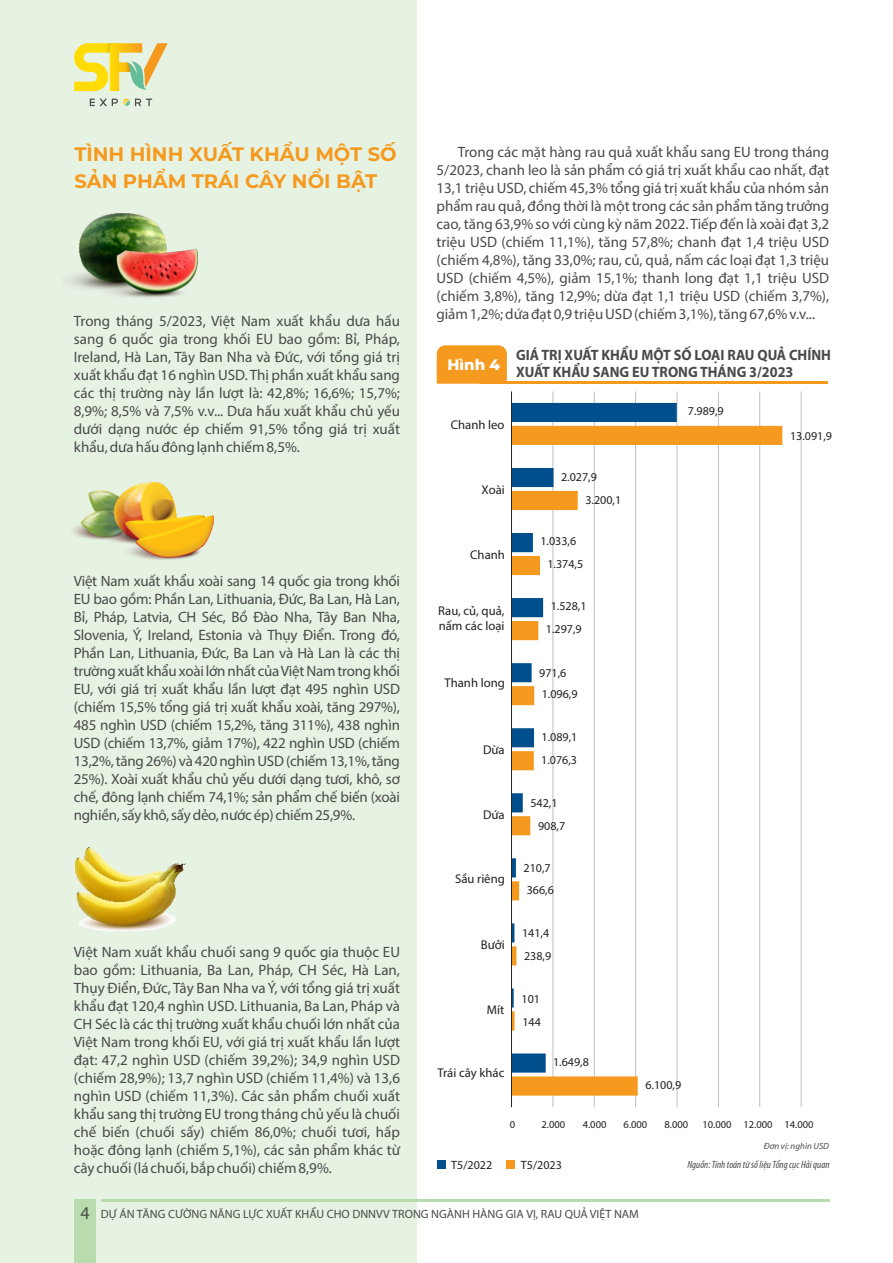
<style>
.page{position:relative;width:893px;height:1263px;background:#fff}
.page>*{position:absolute;margin:0;border:0;box-sizing:border-box;transform-origin:0 0}
.t1{font:700 19.5px/26.8px "Montserrat";color:#f59a1f}
.t2{font:15px/18px "Myriad Pro";color:#4a4a49;text-align:justify}
.t3{font:700 15px/16.8px "Myriad Pro";color:#4a4a49;scale:.95 1}
.t4{font:800 15px "Montserrat";color:#fff}
.t5{font:12.75px/14.7px "Myriad Pro";color:#231f20}
.t6{font:12px "Myriad Pro";color:#231f20}
.t7{font:12px "Myriad Pro";color:#4a4a49}
.t8{font:10.5px "Myriad Pro";color:#231f20}
.t9{font:italic condensed 10.5px "Myriad Pro";color:#4a4a49}
.t10{font:italic 9px "Myriad Pro";color:#4a4a49}
.s1{font-size:18px}
</style>
<div class="page">
<div style="left:0;top:0;width:417px;height:1263px;background:#e6f3e3"></div>
<img style="left:75px;top:848px;width:111px;height:83px">
<img style="left:72px;top:482px;width:141px;height:78px">
<div style="left:74px;top:1199px;width:22px;height:64px;background:#b8dcae"></div>
<hr style="left:101px;top:1199px;width:728px;height:3px;background:#b8dcae">
<svg style="left:90px;top:98px;width:62px;height:8px"></svg>
<svg style="left:74px;top:43px;width:94px;height:48px"></svg>
<img style="left:66px;top:214px;width:132px;height:84px">
<div style="left:437px;top:1160px;width:8px;height:9px;background:#004f8c"></div>
<div style="left:506px;top:1160px;width:9px;height:9px;background:#f59a1f"></div>
<div style="left:437px;top:345px;width:70px;height:39px;background:#f59a1f"></div>
<hr style="left:479px;top:382px;width:349px;height:2px;background:#f59a1f">
<hr style="left:552px;top:391px;width:1px;height:716px;background:#bbbdc0">
<hr style="left:594px;top:391px;width:1px;height:716px;background:#bbbdc0">
<hr style="left:635px;top:391px;width:1px;height:716px;background:#bbbdc0">
<hr style="left:676px;top:391px;width:1px;height:716px;background:#bbbdc0">
<hr style="left:718px;top:391px;width:1px;height:716px;background:#bbbdc0">
<hr style="left:759px;top:391px;width:1px;height:716px;background:#bbbdc0">
<hr style="left:801px;top:391px;width:1px;height:716px;background:#bbbdc0">
<svg style="left:512px;top:403px;width:165px;height:23px;background:#2c6c9e"></svg>
<svg style="left:512px;top:426px;width:270px;height:669px"></svg>
<hr style="left:511px;top:391px;width:1px;height:716px;background:#231f20">
<h1 class="t1" style="left:74px;top:141px;width:324px">TÌNH HÌNH XUẤT KHẨU MỘT SỐ<br>SẢN PHẨM TRÁI CÂY NỔI BẬT</h1>
<p class="t2" style="left:436px;top:144px;width:394px;text-indent:21px">Trong các mặt hàng rau quả xuất khẩu sang EU trong tháng 5/2023, chanh leo là sản phẩm có giá trị xuất khẩu cao nhất, đạt 13,1 triệu USD, chiếm 45,3% tổng giá trị xuất khẩu của nhóm sản phẩm rau quả, đồng thời là một trong các sản phẩm tăng trưởng cao, tăng 63,9% so với cùng kỳ năm 2022. Tiếp đến là xoài đạt 3,2 triệu USD (chiếm 11,1%), tăng 57,8%; chanh đạt 1,4 triệu USD (chiếm 4,8%), tăng 33,0%; rau, củ, quả, nấm các loại đạt 1,3 triệu USD (chiếm 4,5%), giảm 15,1%; thanh long đạt 1,1 triệu USD (chiếm 3,8%), tăng 12,9%; dừa đạt 1,1 triệu USD (chiếm 3,7%), giảm 1,2%; dứa đạt 0,9 triệu USD (chiếm 3,1%), tăng 67,6% v.v...</p>
<p class="t2" style="left:74px;top:313px;width:328px">Trong tháng 5/2023, Việt Nam xuất khẩu dưa hấu sang 6 quốc gia trong khối EU bao gồm: Bỉ, Pháp, Ireland, Hà Lan, Tây Ban Nha và Đức, với tổng giá trị xuất khẩu đạt 16 nghìn USD. Thị phần xuất khẩu sang các thị trường này lần lượt là: 42,8%; 16,6%; 15,7%; 8,9%; 8,5% và 7,5% v.v... Dưa hấu xuất khẩu chủ yếu dưới dạng nước ép chiếm 91,5% tổng giá trị xuất khẩu, dưa hấu đông lạnh chiếm 8,5%.</p>
<p class="t3" style="left:516px;top:348px;width:333px">GIÁ TRỊ XUẤT KHẨU MỘT SỐ LOẠI RAU QUẢ CHÍNH<br>XUẤT KHẨU SANG EU TRONG THÁNG 3/2023</p>
<p class="t4" style="left:447px;top:356px;width:54px">Hình 4</p>
<p class="t6" style="left:688px;top:406px;width:37px">7.989,9</p>
<p class="t5" style="left:451px;top:418px;width:55px">Chanh leo</p>
<p class="t6" style="left:790px;top:431px;width:43px">13.091,9</p>
<p class="t2" style="left:74px;top:573px;width:328px">Việt Nam xuất khẩu xoài sang 14 quốc gia trong khối EU bao gồm: Phần Lan, Lithuania, Đức, Ba Lan, Hà Lan, Bỉ, Pháp, Latvia, CH Séc, Bồ Đào Nha, Tây Ban Nha, Slovenia, Ý, Ireland, Estonia và Thụy Điển. Trong đó, Phần Lan, Lithuania, Đức, Ba Lan và Hà Lan là các thị trường xuất khẩu xoài lớn nhất của Việt Nam trong khối EU, với giá trị xuất khẩu lần lượt đạt 495 nghìn USD (chiếm 15,5% tổng giá trị xuất khẩu xoài, tăng 297%), 485 nghìn USD (chiếm 15,2%, tăng 311%), 438 nghìn USD (chiếm 13,7%, giảm 17%), 422 nghìn USD (chiếm 13,2%, tăng 26%) và 420 nghìn USD (chiếm 13,1%, tăng 25%). Xoài xuất khẩu chủ yếu dưới dạng tươi, khô, sơ chế, đông lạnh chiếm 74,1%; sản phẩm chế biến (xoài nghiền, sấy khô, sấy dẻo, nước ép) chiếm 25,9%.</p>
<p class="t5" style="left:482px;top:483px;width:25px">Xoài</p>
<p class="t5" style="left:470px;top:548px;width:36px">Chanh</p>
<p class="t5" style="left:438px;top:605px;width:68px">Rau, củ, quả, nấm các loại</p>
<p class="t5" style="left:445px;top:677px;width:62px">Thanh long</p>
<p class="t5" style="left:483px;top:743px;width:23px">Dừa</p>
<p class="t5" style="left:483px;top:808px;width:23px">Dứa</p>
<p class="t5" style="left:455px;top:872px;width:51px">Sầu riêng</p>
<p class="t6" style="left:561px;top:472px;width:37px">2.027,9</p>
<p class="t6" style="left:585px;top:495px;width:37px">3.200,1</p>
<p class="t6" style="left:540px;top:536px;width:37px">1.033,6</p>
<p class="t6" style="left:547px;top:559px;width:37px">1.374,5</p>
<p class="t6" style="left:551px;top:601px;width:37px">1.528,1</p>
<p class="t6" style="left:546px;top:624px;width:37px">1.297,9</p>
<p class="t6" style="left:539px;top:668px;width:29px">971,6</p>
<p class="t6" style="left:542px;top:689px;width:37px">1.096,9</p>
<p class="t6" style="left:542px;top:731px;width:37px">1.089,1</p>
<p class="t6" style="left:541px;top:754px;width:37px">1.076,3</p>
<p class="t6" style="left:530px;top:798px;width:29px">542,1</p>
<p class="t6" style="left:538px;top:821px;width:29px">908,7</p>
<p class="t6" style="left:523px;top:863px;width:29px">210,7</p>
<p class="t6" style="left:527px;top:885px;width:29px">366,6</p>
<p class="t6" style="left:522px;top:928px;width:29px">141,4</p>
<p class="t5" style="left:481px;top:938px;width:25px">Bưởi</p>
<p class="t2" style="left:74px;top:944px;width:328px">Việt Nam xuất khẩu chuối sang 9 quốc gia thuộc EU bao gồm: Lithuania, Ba Lan, Pháp, CH Séc, Hà Lan, Thụy Điển, Đức, Tây Ban Nha va Ý, với tổng giá trị xuất khẩu đạt 120,4 nghìn USD. Lithuania, Ba Lan, Pháp và CH Séc là các thị trường xuất khẩu chuối lớn nhất của Việt Nam trong khối EU, với giá trị xuất khẩu lần lượt đạt: 47,2 nghìn USD (chiếm 39,2%); 34,9 nghìn USD (chiếm 28,9%); 13,7 nghìn USD (chiếm 11,4%) và 13,6 nghìn USD (chiếm 11,3%). Các sản phẩm chuối xuất khẩu sang thị trường EU trong tháng chủ yếu là chuối chế biến (chuối sấy) chiếm 86,0%; chuối tươi, hấp hoặc đông lạnh (chiếm 5,1%), các sản phẩm khác từ cây chuối (lá chuối, bắp chuối) chiếm 8,9%.</p>
<p class="t7" style="left:80px;top:1209px;width:560px"><span class="s1">4</span> DỰ ÁN TĂNG CƯỜNG NĂNG LỰC XUẤT KHẨU CHO DNNVV TRONG NGÀNH HÀNG GIA VỊ, RAU QUẢ VIỆT NAM</p>
<p class="t6" style="left:524px;top:951px;width:29px">238,9</p>
<p class="t6" style="left:521px;top:993px;width:20px">101</p>
<p class="t5" style="left:487px;top:1003px;width:19px">Mít</p>
<p class="t6" style="left:522px;top:1016px;width:20px">144</p>
<p class="t6" style="left:553px;top:1057px;width:37px">1.649,8</p>
<p class="t5" style="left:437px;top:1067px;width:69px">Trái cây khác</p>
<p class="t6" style="left:645px;top:1080px;width:37px">6.100,9</p>
<p class="t8" style="left:510px;top:1120px;width:7px">0</p>
<p class="t8" style="left:542px;top:1120px;width:25px">2.000</p>
<p class="t8" style="left:583px;top:1120px;width:25px">4.000</p>
<p class="t8" style="left:624px;top:1120px;width:25px">6.000</p>
<p class="t8" style="left:665px;top:1120px;width:25px">8.000</p>
<p class="t8" style="left:702px;top:1120px;width:113px">10.000 12.000 14.000</p>
<p class="t10" style="left:764px;top:1142px;width:67px">Đơn vị: nghìn USD</p>
<p class="t9" style="left:687px;top:1160px;width:143px">Nguồn: Tính toán từ số liệu Tổng cục Hải quan</p>
<p class="t6" style="left:451px;top:1160px;width:42px">T5/2022</p>
<p class="t6" style="left:521px;top:1160px;width:42px">T5/2023</p>
</div>
